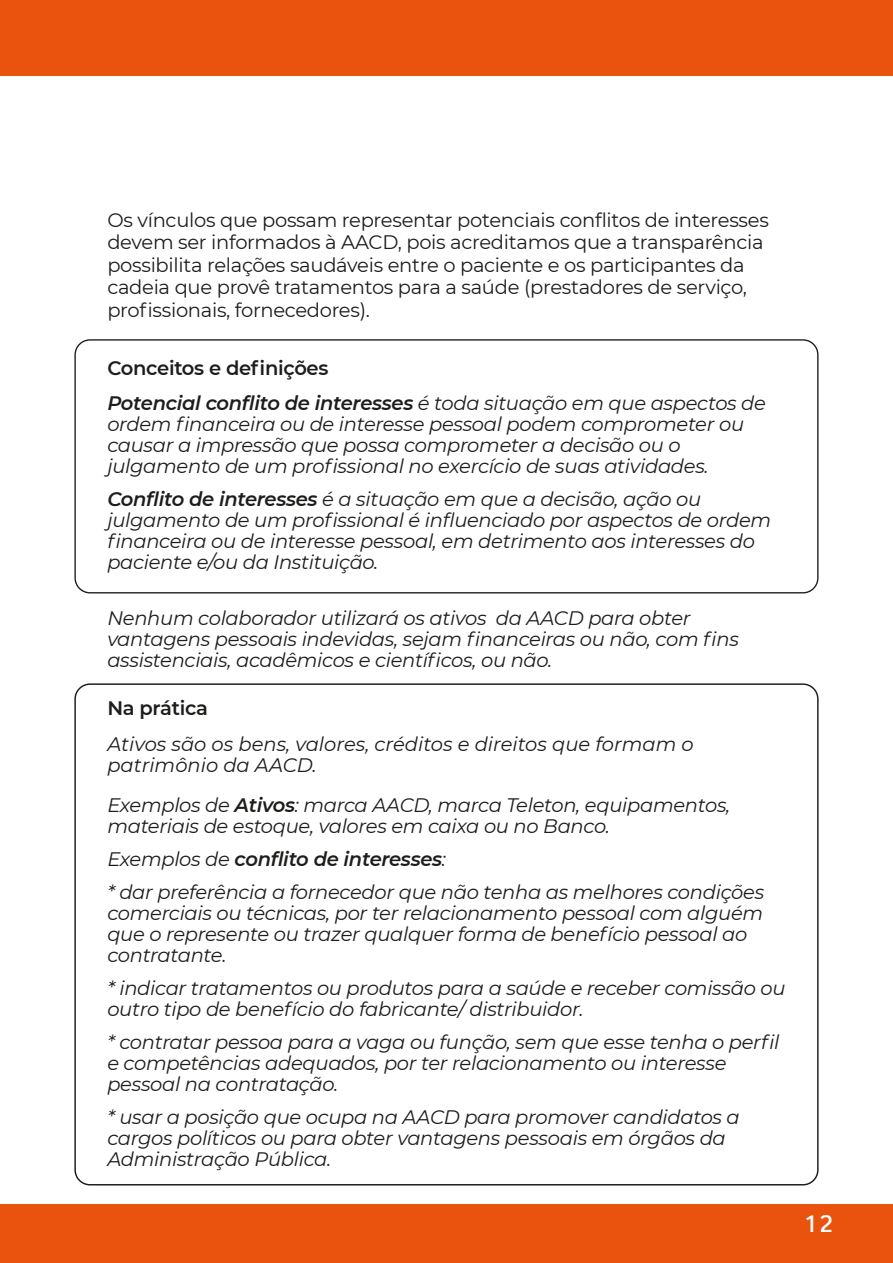
<style>
.page{position:relative;width:893px;height:1263px;background:#fff}
.page>*{position:absolute;margin:0;border:0;box-sizing:border-box;transform-origin:0 0}
.t1{font:600 23.1px "Precious Sans";color:#fff}
.t2{font:italic 19.5px/21px "Montserrat";letter-spacing:-.015em;color:#1d1d1b}
.t3{font:19.5px/22.5px "Montserrat";letter-spacing:-.015em;color:#1d1d1b}
.t4{font:italic 600 19.5px/34.5px "Montserrat";letter-spacing:-.015em;color:#1d1d1b}
.t5{font:600 19.5px "Montserrat";letter-spacing:-.015em;color:#1d1d1b}
.s1{font-style:normal}
.s2{font-weight:400}
.s3{font-weight:600}
</style>
<div class="page">
<div style="left:0;top:0;width:893px;height:76px;background:#e9530e"></div>
<div style="left:0;top:1204px;width:893px;height:59px;background:#e9530e"></div>
<div style="left:74px;top:339px;width:744px;height:254px;border:1px solid #1d1d1b;border-radius:15px"></div>
<p class="t3" style="left:107px;top:208px;width:663px">Os vínculos que possam representar potenciais conflitos de interesses devem ser informados à AACD, pois acreditamos que a transparência possibilita relações saudáveis entre o paciente e os participantes da cadeia que provê tratamentos para a saúde (prestadores de serviço, profissionais, fornecedores).</p>
<p class="t4" style="left:107px;top:350px;width:660px"><span class="s1">Conceitos e definições<br></span>Potencial conflito de interesses <span class="s2">é toda situação em que aspectos de</span></p>
<p class="t2" style="left:107px;top:413px;width:638px">ordem financeira ou de interesse pessoal podem comprometer ou causar a impressão que possa comprometer a decisão ou o julgamento de um profissional no exercício de suas atividades.</p>
<p class="t2" style="left:107px;top:488px;width:665px"><span class="s3">Conflito de interesses</span> é a situação em que a decisão, ação ou julgamento de um profissional é influenciado por aspectos de ordem financeira ou de interesse pessoal, em detrimento aos interesses do paciente e/ou da Instituição.</p>
<p class="t2" style="left:107px;top:607px;width:633px">Nenhum colaborador utilizará os ativos da AACD para obter vantagens pessoais indevidas, sejam financeiras ou não, com fins assistenciais, acadêmicos e científicos, ou não.</p>
<p class="t5" style="left:107px;top:694px;width:102px">Na prática</p>
<p class="t2" style="left:107px;top:733px;width:588px">Ativos são os bens, valores, créditos e direitos que formam o patrimônio da AACD.</p>
<p class="t2" style="left:107px;top:794px;width:625px">Exemplos de <span class="s3">Ativos</span>: marca AACD, marca Teleton, equipamentos, materiais de estoque, valores em caixa ou no Banco.</p>
<p class="t2" style="left:107px;top:842px;width:658px;line-height:33px">Exemplos de <span class="s3">conflito de interesses</span>:<br>* dar preferência a fornecedor que não tenha as melhores condições</p>
<p class="t2" style="left:107px;top:902px;width:657px">comerciais ou técnicas, por ter relacionamento pessoal com alguém que o represente ou trazer qualquer forma de benefício pessoal ao contratante.</p>
<p class="t2" style="left:107px;top:977px;width:680px">* indicar tratamentos ou produtos para a saúde e receber comissão ou outro tipo de benefício do fabricante/ distribuidor.</p>
<p class="t2" style="left:107px;top:1031px;width:674px">* contratar pessoa para a vaga ou função, sem que esse tenha o perfil e competências adequados, por ter relacionamento ou interesse pessoal na contratação.</p>
<p class="t2" style="left:107px;top:1106px;width:634px">* usar a posição que ocupa na AACD para promover candidatos a cargos políticos ou para obter vantagens pessoais em órgãos da<br>Administração Pública.</p>
<p class="t1" style="left:804px;top:1209px;width:31px">12</p>
</div>
